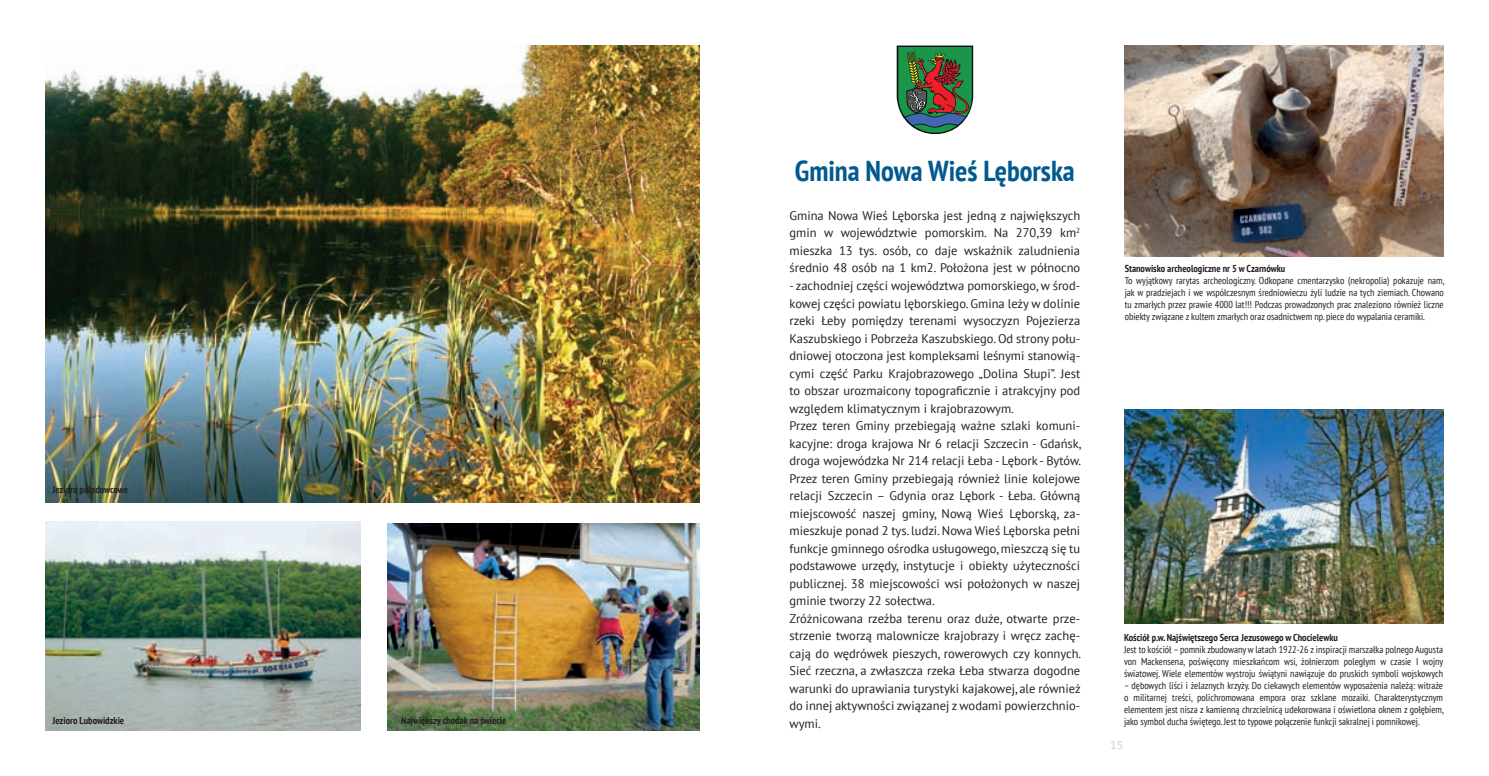
<style>
.page{position:relative;width:1489px;height:776px;background:#fff}
.page>*{position:absolute;margin:0;border:0;box-sizing:border-box;transform-origin:0 0}
.t1{font:700 condensed 28.75px "PT Sans";color:#00598f}
.t2{font:12.5px/17.5px "PT Sans";color:#231f20;text-align:justify}
.t3{font:11.25px "PT Sans Caption";color:#d1d2d4}
.t4{font:condensed 10px/12px "PT Sans";color:#231f20;text-align:justify}
.t5{font:700 condensed 10px "PT Sans";color:#231f20}
</style>
<div class="page">
<svg style="left:896px;top:46px;width:77px;height:88px;background:#567254"></svg>
<img style="left:1124px;top:45px;width:319px;height:212px">
<img style="left:1124px;top:410px;width:318px;height:214px">
<img style="left:45px;top:521px;width:315px;height:210px">
<img style="left:387px;top:523px;width:312px;height:208px">
<img style="left:45px;top:45px;width:654px;height:457px">
<p class="t5" style="left:52px;top:483px;width:77px">Jezioro polodowcowe</p>
<p class="t5" style="left:52px;top:714px;width:73px">Jezioro Lubowidzkie</p>
<h1 class="t1" style="left:795px;top:151px;width:281px">Gmina Nowa Wieś Lęborska</h1>
<p class="t2" style="left:789px;top:207px;width:292px">Gmina Nowa Wieś Lęborska jest jedną z największych gmin w województwie pomorskim. Na 270,39 km<sup>2 </sup>mieszka 13 tys. osób, co daje wskaźnik zaludnienia średnio 48 osób na 1 km2. Położona jest w północno</p>
<p class="t2" style="left:789px;top:277px;width:293px;text-align:left">- zachodniej części województwa pomorskiego, w środ&shy;kowej części powiatu lęborskiego. Gmina leży w dolinie rzeki Łeby pomiędzy terenami wysoczyzn Pojezierza Kaszubskiego i Pobrzeża Kaszubskiego. Od strony połu&shy;dniowej otoczona jest kompleksami leśnymi stanowią&shy;cymi część Parku Krajobrazowego „Dolina Słupi”. Jest to obszar urozmaicony topograficznie i atrakcyjny pod względem klimatycznym i krajobrazowym.<br>Przez teren Gminy przebiegają ważne szlaki komuni&shy;kacyjne: droga krajowa Nr 6 relacji Szczecin - Gdańsk, droga wojewódzka Nr 214 relacji Łeba - Lębork - Bytów.<br>Przez teren Gminy przebiegają również linie kolejowe relacji Szczecin – Gdynia oraz Lębork - Łeba. Główną miejscowość naszej gminy, Nową Wieś Lęborską, za&shy;mieszkuje ponad 2 tys. ludzi. Nowa Wieś Lęborska pełni funkcje gminnego ośrodka usługowego, mieszczą się tu podstawowe urzędy, instytucje i obiekty użyteczności publicznej. 38 miejscowości wsi położonych w naszej gminie tworzy 22 sołectwa.<br>Zróżnicowana rzeźba terenu oraz duże, otwarte prze&shy;strzenie tworzą malownicze krajobrazy i wręcz zachę&shy;cają do wędrówek pieszych, rowerowych czy konnych.<br>Sieć rzeczna, a zwłaszcza rzeka Łeba stwarza dogodne warunki do uprawiania turystyki kajakowej, ale również do innej aktywności związanej z wodami powierzchnio&shy;wymi.</p>
<p class="t5" style="left:1124px;top:262px;width:162px">Stanowisko archeologiczne nr 5 w Czarnówku</p>
<p class="t4" style="left:1124px;top:275px;width:321px">To wyjątkowy rarytas archeologiczny. Odkopane cmentarzysko (nekropolia) pokazuje nam, jak w pradziejach i we współczesnym średniowieczu żyli ludzie na tych ziemiach. Chowano tu zmarłych przez prawie 4000 lat!!! Podczas prowadzonych prac znaleziono również liczne obiekty związane z kultem zmarłych oraz osadnictwem np. piece do wypalania ceramiki.</p>
<p class="t5" style="left:1123px;top:631px;width:215px">Kościół p.w. Najświętszego Serca Jezusowego w Chocielewku</p>
<p class="t4" style="left:1123px;top:644px;width:321px">Jest to kościół – pomnik zbudowany w latach 1922-26 z inspiracji marszałka polnego Augusta von Mackensena, poświęcony mieszkańcom wsi, żołnierzom poległym w czasie I wojny światowej. Wiele elementów wystroju świątyni nawiązuje do pruskich symboli wojskowych</p>
<p class="t4" style="left:1123px;top:680px;width:321px">– dębowych liści i żelaznych krzyży. Do ciekawych elementów wyposażenia należą: witraże o militarnej treści, polichromowana empora oraz szklane mozaiki. Charakterystycznym elementem jest nisza z kamienną chrzcielnicą udekorowana i oświetlona oknem z gołębiem,</p>
<p class="t5" style="left:401px;top:714px;width:107px">Największy chodak na świecie</p>
<p class="t4" style="left:1123px;top:716px;width:297px">jako symbol ducha świętego. Jest to typowe połączenie funkcji sakralnej i pomnikowej.</p>
<p class="t3" style="left:1110px;top:738px;width:15px">15</p>
</div>
